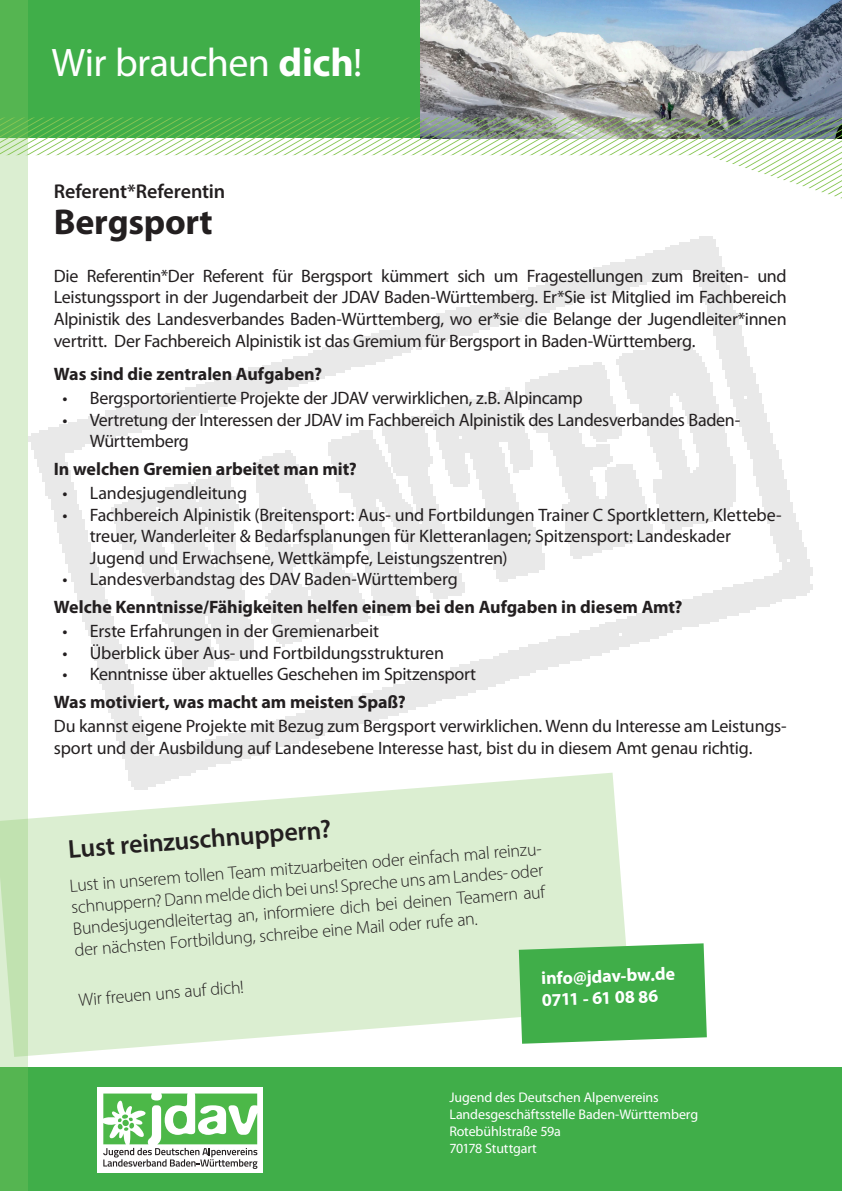
<style>
.page{position:relative;width:842px;height:1191px;background:#fff}
.page>*{position:absolute;margin:0;border:0;box-sizing:border-box;transform-origin:0 0}
.t1{font:40px "Myriad Pro";letter-spacing:-.015em;color:#fff}
.Titel{font:700 36px "Myriad Pro";letter-spacing:-.005em;color:#231f20}
.Titel-2{font:600 26px "Myriad Pro";color:#231f20}
.TitelSub{font:600 20px "Myriad Pro";letter-spacing:-.01em;color:#231f20}
.gs{font:18px/21.6px "Myriad Pro";letter-spacing:-.01em;color:#231f20}
.gs-2{font:300 18px/21.5px "Myriad Pro";color:#231f20}
.t2{font:700 18px "Myriad Pro";letter-spacing:-.005em;color:#231f20}
.gs-3{font:700 18px/21.6px "Myriad Pro";color:#fff}
.gs-4{font:14px/16.8px "Myriad Pro";letter-spacing:-.01em;color:#fff}
.s1{font-weight:700}
</style>
<div class="page">
<div style="left:0;top:1067px;width:842px;height:124px;background:#40ae49"></div>
<div style="left:0;top:0;width:421px;height:138px;background:#40ae49"></div>
<svg style="left:0;top:0;width:28px;height:1191px;background:#b3ddab"></svg>
<img style="left:421px;top:0;width:421px;height:117px">
<svg style="left:0;top:772px;width:626px;height:285px;fill:#dbeed1"></svg>
<svg style="left:519px;top:943px;width:188px;height:100px;background:#4db355"></svg>
<svg style="left:0;top:117px;width:842px;height:82px"></svg>
<svg style="left:0;top:117px;width:137px;height:7px"></svg>
<div style="left:98px;top:1087px;width:165px;height:85px;background:#fff"></div>
<svg style="left:103px;top:1093px;width:154px;height:75px"></svg>
<p class="t1" style="left:51px;top:38px;width:312px">Wir brauchen <span class="s1">dich</span>!</p>
<p class="TitelSub" style="left:54px;top:178px;width:173px">Referent*Referentin</p>
<p class="Titel" style="left:54px;top:198px;width:160px">Bergsport</p>
<p class="gs" style="left:54px;top:265px;width:734px;text-align:justify">Die Referentin*Der Referent für Bergsport kümmert sich um Fragestellungen zum Breiten- und Leistungssport in der Jugendarbeit der JDAV Baden-Württemberg. Er*Sie ist Mitglied im Fachbereich Alpinistik des Landesverbandes Baden-Württemberg, wo er*sie die Belange der Jugendleiter*innen vertritt. Der Fachbereich Alpinistik ist das Gremium für Bergsport in Baden-Württemberg.</p>
<p class="t2" style="left:54px;top:362px;width:270px">Was sind die zentralen Aufgaben?</p>
<p class="gs" style="left:62px;top:387px;width:522px">• Bergsportorientierte Projekte der JDAV verwirklichen, z.B. Alpincamp</p>
<p class="gs" style="left:90px;top:408px;width:652px;text-indent:-27px">• Vertretung der Interessen der JDAV im Fachbereich Alpinistik des Landesverbandes Baden-<br>Württemberg</p>
<p class="t2" style="left:54px;top:457px;width:304px">In welchen Gremien arbeitet man mit?</p>
<p class="gs" style="left:62px;top:482px;width:186px">• Landesjugendleitung</p>
<p class="gs" style="left:90px;top:503px;width:693px;text-indent:-27px">• Fachbereich Alpinistik (Breitensport: Aus- und Fortbildungen Trainer C Sportklettern, Klettebe&shy;treuer, Wanderleiter &amp; Bedarfsplanungen für Kletteranlagen; Spitzensport: Landeskader<br>Jugend und Erwachsene, Wettkämpfe, Leistungszentren)</p>
<p class="gs" style="left:62px;top:568px;width:397px">• Landesverbandstag des DAV Baden-Württemberg</p>
<p class="t2" style="left:54px;top:595px;width:630px">Welche Kenntnisse/Fähigkeiten helfen einem bei den Aufgaben in diesem Amt?</p>
<p class="gs" style="left:62px;top:620px;width:318px">• Erste Erfahrungen in der Gremienarbeit</p>
<p class="gs" style="left:62px;top:641px;width:383px">• Überblick über Aus- und Fortbildungsstrukturen</p>
<p class="gs" style="left:62px;top:663px;width:415px">• Kenntnisse über aktuelles Geschehen im Spitzensport</p>
<p class="t2" style="left:54px;top:690px;width:353px">Was motiviert, was macht am meisten Spaß?</p>
<p class="gs" style="left:54px;top:715px;width:734px">Du kannst eigene Projekte mit Bezug zum Bergsport verwirklichen. Wenn du Interesse am Leistungs&shy;sport und der Ausbildung auf Landesebene Interesse hast, bist du in diesem Amt genau richtig.</p>
<p class="Titel-2" style="left:67px;top:832px;width:265px;rotate:-4deg">Lust reinzuschnuppern?</p>
<p class="gs-2" style="left:68px;top:877px;width:479px;rotate:-5deg">Lust in unserem tollen Team mitzuarbeiten oder einfach mal reinzu&shy;schnuppern? Dann melde dich bei uns! Spreche uns am Landes- oder Bundesjugendleitertag an, informiere dich bei deinen Teamern auf der nächsten Fortbildung, schreibe eine Mail oder rufe an.</p>
<p class="gs-2" style="left:78px;top:989px;width:167px;rotate:-5deg">Wir freuen uns auf dich!</p>
<p class="gs-3" style="left:541px;top:967px;width:135px;rotate:-2deg">info@jdav-bw.de<br>0711 - 61 08 86</p>
<p class="gs-4" style="left:449px;top:1089px;width:250px">Jugend des Deutschen Alpenvereins<br>Landesgeschäftsstelle Baden-Württemberg<br>Rotebühlstraße 59a<br>70178 Stuttgart</p>
</div>
